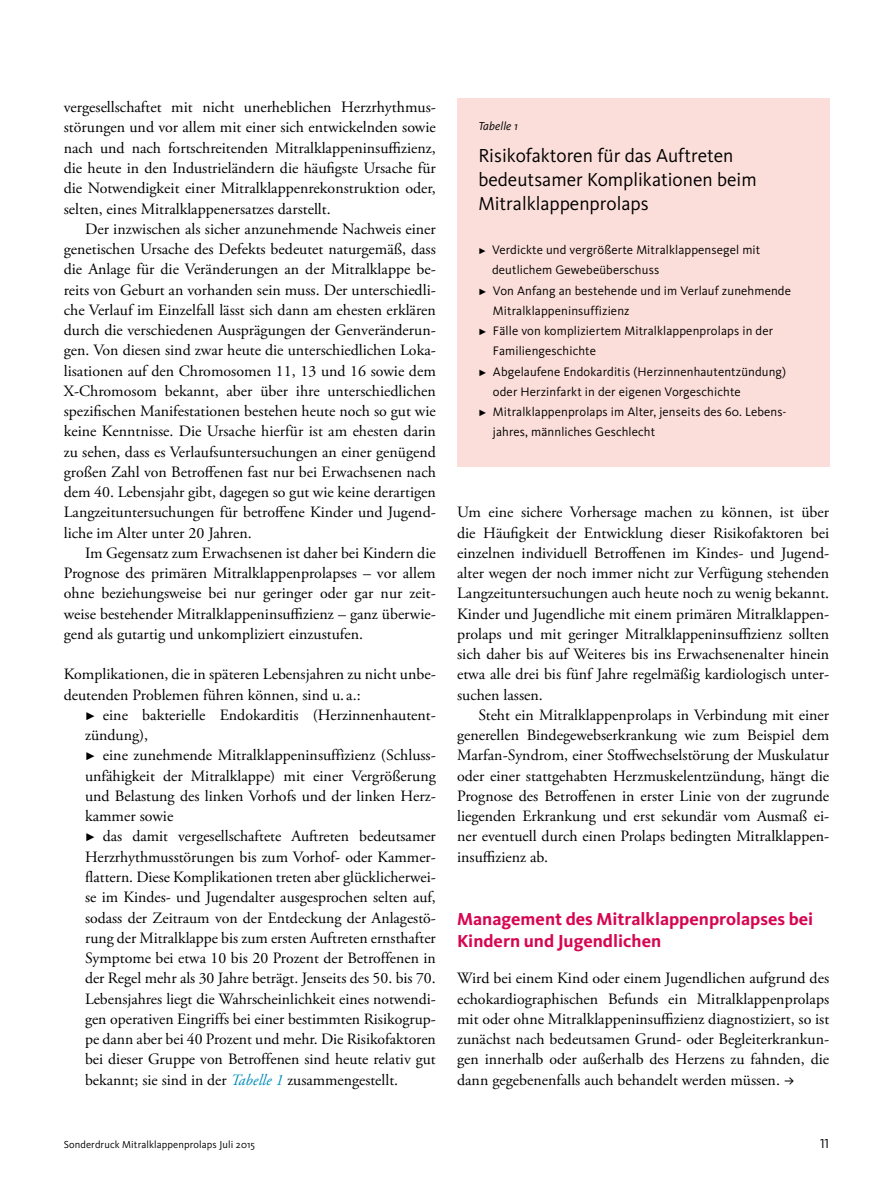
<style>
.page{position:relative;width:893px;height:1191px;background:#fff}
.page>*{position:absolute;margin:0;border:0;box-sizing:border-box;transform-origin:0 0}
.t1{font:19.5px/24px "Kievit";color:#000}
.t2{font:700 18px/22.5px "Kievit";color:#d60651}
.t3{font:15.75px/20.2px "Adobe Garamond Pro";color:#000;text-align:justify}
.t4{font:13.5px "Kievit Regular SC";color:#000}
.t5{font:12.75px "Kievit";letter-spacing:.01em;color:#000}
.t6{font:italic 12px "Kievit";letter-spacing:.01em;color:#000}
.t7{font:10.5px "Kievit";letter-spacing:.01em;color:#000}
.s1{font-family:"Klavika Arrows"}
.s2{font-style:italic;color:#008dbc}
.s3{font-family:"Klavika Arrows";font-size:12px}
</style>
<div class="page">
<div style="left:457px;top:98px;width:372px;height:369px;background:#fbded9"></div>
<p class="t3" style="left:64px;top:98px;width:374px">vergesellschaftet mit nicht unerheblichen Herzrhythmus&shy;störungen und vor allem mit einer sich entwickelnden sowie nach und nach fortschreitenden Mitralklappeninsuffizienz, die heute in den Industrieländern die häufigste Ursache für die Notwendigkeit einer Mitralklappenrekonstruktion oder, selten, eines Mitralklappenersatzes darstellt.</p>
<p class="t3" style="left:64px;top:219px;width:374px;text-indent:21px">Der inzwischen als sicher anzunehmende Nachweis einer genetischen Ursache des Defekts bedeutet naturgemäß, dass die Anlage für die Veränderungen an der Mitralklappe be&shy;reits von Geburt an vorhanden sein muss. Der unterschiedli&shy;che Verlauf im Einzelfall lässt sich dann am ehesten erklären durch die verschiedenen Ausprägungen der Genveränderun&shy;gen. Von diesen sind zwar heute die unterschiedlichen Loka&shy;lisationen auf den Chromosomen 11, 13 und 16 sowie dem X-Chromosom bekannt, aber über ihre unterschiedlichen spezifischen Manifestationen bestehen heute noch so gut wie keine Kenntnisse. Die Ursache hierfür ist am ehesten darin zu sehen, dass es Verlaufsuntersuchungen an einer genügend großen Zahl von Betroffenen fast nur bei Erwachsenen nach dem 40. Lebensjahr gibt, dagegen so gut wie keine derartigen Langzeituntersuchungen für betroffene Kinder und Jugend&shy;liche im Alter unter 20 Jahren.</p>
<p class="t3" style="left:64px;top:543px;width:374px;text-indent:21px">Im Gegensatz zum Erwachsenen ist daher bei Kindern die Prognose des primären Mitralklappenprolapses – vor allem ohne beziehungsweise bei nur geringer oder gar nur zeit&shy;weise bestehender Mitralklappeninsuffizienz – ganz überwie&shy;gend als gutartig und unkompliziert einzustufen.</p>
<p class="t3" style="left:64px;top:665px;width:374px">Komplikationen, die in späteren Lebensjahren zu nicht unbe&shy;deutenden Problemen führen können, sind u. a.:</p>
<p class="t3" style="left:85px;top:705px;width:352px;text-align:left"><span class="s1">5</span> eine bakterielle Endokarditis (Herzinnenhautent&shy;zündung),<br><span class="s1">5</span> eine zunehmende Mitralklappeninsuffizienz (Schluss&shy;unfähigkeit der Mitralklappe) mit einer Vergrößerung und Belastung des linken Vorhofs und der linken Herz&shy;kammer sowie<br><span class="s1">5</span> das damit vergesellschaftete Auftreten bedeutsamer Herzrhythmusstörungen bis zum Vorhof- oder Kammer&shy;flattern. Diese Komplikationen treten aber glücklicherwei&shy;se im Kindes- und Jugendalter ausgesprochen selten auf, sodass der Zeitraum von der Entdeckung der Anlagestö&shy;rung der Mitralklappe bis zum ersten Auftreten ernsthafter Symptome bei etwa 10 bis 20 Prozent der Betroffenen in der Regel mehr als 30 Jahre beträgt. Jenseits des 50. bis 70.<br>Lebensjahres liegt die Wahrscheinlichkeit eines notwendi&shy;gen operativen Eingriffs bei einer bestimmten Risikogrup&shy;pe dann aber bei 40 Prozent und mehr. Die Risikofaktoren bei dieser Gruppe von Betroffenen sind heute relativ gut bekannt; sie sind in der <span class="s2">Tabelle 1</span> zusammengestellt.</p>
<p class="t6" style="left:478px;top:118px;width:41px">Tabelle 1</p>
<p class="t1" style="left:478px;top:144px;width:280px">Risikofaktoren für das Auftreten bedeutsamer Komplikationen beim<br>Mitralklappenprolaps</p>
<p class="t5" style="left:478px;top:242px;width:283px"><span class="s3">5</span> Verdickte und vergrößerte Mitralklappensegel mit</p>
<p class="t5" style="left:492px;top:263px;width:169px">deutlichem Gewebeüberschuss</p>
<p class="t5" style="left:478px;top:283px;width:314px"><span class="s1">5</span> Von Anfang an bestehende und im Verlauf zunehmende</p>
<p class="t5" style="left:493px;top:303px;width:138px">Mitralklappeninsuffizienz</p>
<p class="t5" style="left:478px;top:323px;width:296px"><span class="s1">5</span> Fälle von kompliziertem Mitralklappenprolaps in der</p>
<p class="t5" style="left:493px;top:344px;width:105px">Familiengeschichte</p>
<p class="t5" style="left:478px;top:364px;width:309px"><span class="s1">5</span> Abgelaufene Endokarditis (Herzinnenhautentzündung)</p>
<p class="t5" style="left:493px;top:384px;width:249px">oder Herzinfarkt in der eigenen Vorgeschichte</p>
<p class="t5" style="left:478px;top:404px;width:310px"><span class="s1">5</span> Mitralklappenprolaps im Alter, jenseits des 60. Lebens-</p>
<p class="t5" style="left:493px;top:425px;width:164px">jahres, männliches Geschlecht</p>
<p class="t3" style="left:457px;top:503px;width:374px">Um eine sichere Vorhersage machen zu können, ist über die Häufigkeit der Entwicklung dieser Risikofaktoren bei einzelnen individuell Betroffenen im Kindes- und Jugend&shy;alter wegen der noch immer nicht zur Verfügung stehenden Langzeituntersuchungen auch heute noch zu wenig bekannt.<br>Kinder und Jugendliche mit einem primären Mitralklappen&shy;prolaps und mit geringer Mitralklappeninsuffizienz sollten sich daher bis auf Weiteres bis ins Erwachsenenalter hinein etwa alle drei bis fünf Jahre regelmäßig kardiologisch unter&shy;suchen lassen.</p>
<p class="t3" style="left:457px;top:705px;width:374px;text-indent:21px">Steht ein Mitralklappenprolaps in Verbindung mit einer generellen Bindegewebserkrankung wie zum Beispiel dem Marfan-Syndrom, einer Stoffwechselstörung der Muskulatur oder einer stattgehabten Herzmuskelentzündung, hängt die Prognose des Betroffenen in erster Linie von der zugrunde liegenden Erkrankung und erst sekundär vom Ausmaß ei&shy;ner eventuell durch einen Prolaps bedingten Mitralklappen&shy;insuffizienz ab.</p>
<p class="t2" style="left:457px;top:907px;width:358px">Management des Mitralklappenprolapses bei<br>Kindern und Jugendlichen</p>
<p class="t3" style="left:457px;top:968px;width:374px">Wird bei einem Kind oder einem Jugendlichen aufgrund des echokardiographischen Befunds ein Mitralklappenprolaps mit oder ohne Mitralklappeninsuffizienz diagnostiziert, so ist zunächst nach bedeutsamen Grund- oder Begleiterkrankun&shy;gen innerhalb oder außerhalb des Herzens zu fahnden, die dann gegebenenfalls auch behandelt werden müssen. <sub>b</sub></p>
<p class="t7" style="left:64px;top:1139px;width:193px">Sonderdruck Mitralklappenprolaps Juli 2015</p>
<p class="t4" style="left:820px;top:1136px;width:11px">11</p>
</div>
